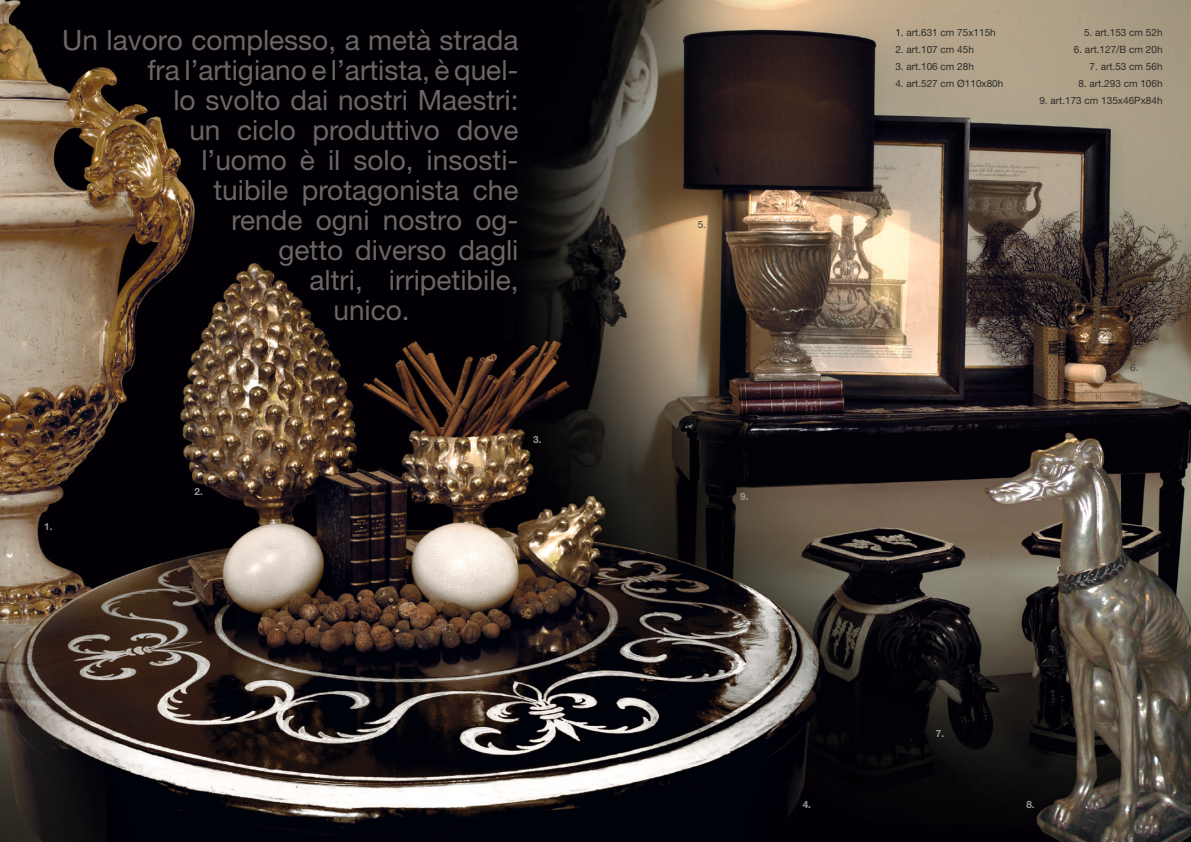
<style>
.page{position:relative;width:1191px;height:842px;background:#fff}
.page>*{position:absolute;margin:0;border:0;box-sizing:border-box;transform-origin:0 0}
.t1{font:28px "Helvetica Neue";color:#6a6764}
.t2{font:10px "Helvetica Neue";color:#2d2b27}
.t3{font:700 10px "Helvetica Neue";color:#989896}
.t4{font:10px "Helvetica Neue";color:#413f3a}
</style>
<div class="page">
<img style="left:0;top:0;width:1191px;height:842px">
<p class="t1" style="left:62px;top:24px;width:458px">Un lavoro complesso, a metà strada</p>
<p class="t1" style="left:147px;top:54px;width:372px">fra l’artigiano e l’artista, è quel-</p>
<p class="t1" style="left:173px;top:84px;width:347px">lo svolto dai nostri Maestri:</p>
<p class="t1" style="left:189px;top:114px;width:331px">un ciclo produttivo dove</p>
<p class="t1" style="left:201px;top:144px;width:318px">l’uomo è il solo, insosti-</p>
<p class="t1" style="left:213px;top:174px;width:307px">tuibile protagonista che</p>
<p class="t1" style="left:231px;top:204px;width:289px">rende ogni nostro og-</p>
<p class="t1" style="left:278px;top:234px;width:242px">getto diverso dagli</p>
<p class="t1" style="left:309px;top:264px;width:210px">altri, irripetibile,</p>
<p class="t1" style="left:333px;top:294px;width:78px">unico.</p>
<p class="t3" style="left:44px;top:521px;width:10px">1.</p>
<p class="t3" style="left:194px;top:486px;width:10px">2.</p>
<p class="t3" style="left:533px;top:433px;width:10px">3.</p>
<p class="t4" style="left:697px;top:219px;width:10px">5.</p>
<p class="t3" style="left:740px;top:490px;width:10px">9.</p>
<p class="t2" style="left:895px;top:27px;width:102px">1. art.631 cm 75x115h</p>
<p class="t2" style="left:895px;top:44px;width:80px">2. art.107 cm 45h</p>
<p class="t2" style="left:895px;top:61px;width:80px">3. art.106 cm 28h</p>
<p class="t2" style="left:895px;top:78px;width:110px">4. art.527 cm Ø110x80h</p>
<p class="t2" style="left:1084px;top:27px;width:80px">5. art.153 cm 52h</p>
<p class="t2" style="left:1073px;top:44px;width:90px">6. art.127/B cm 20h</p>
<p class="t2" style="left:1089px;top:61px;width:75px">7. art.53 cm 56h</p>
<p class="t2" style="left:1078px;top:78px;width:86px">8. art.293 cm 106h</p>
<p class="t2" style="left:1039px;top:95px;width:125px">9. art.173 cm 135x46Px84h</p>
<p class="t4" style="left:1130px;top:361px;width:10px">6.</p>
<p class="t3" style="left:802px;top:798px;width:10px">4.</p>
<p class="t3" style="left:936px;top:728px;width:10px">7.</p>
<p class="t3" style="left:1026px;top:798px;width:10px">8.</p>
</div>
